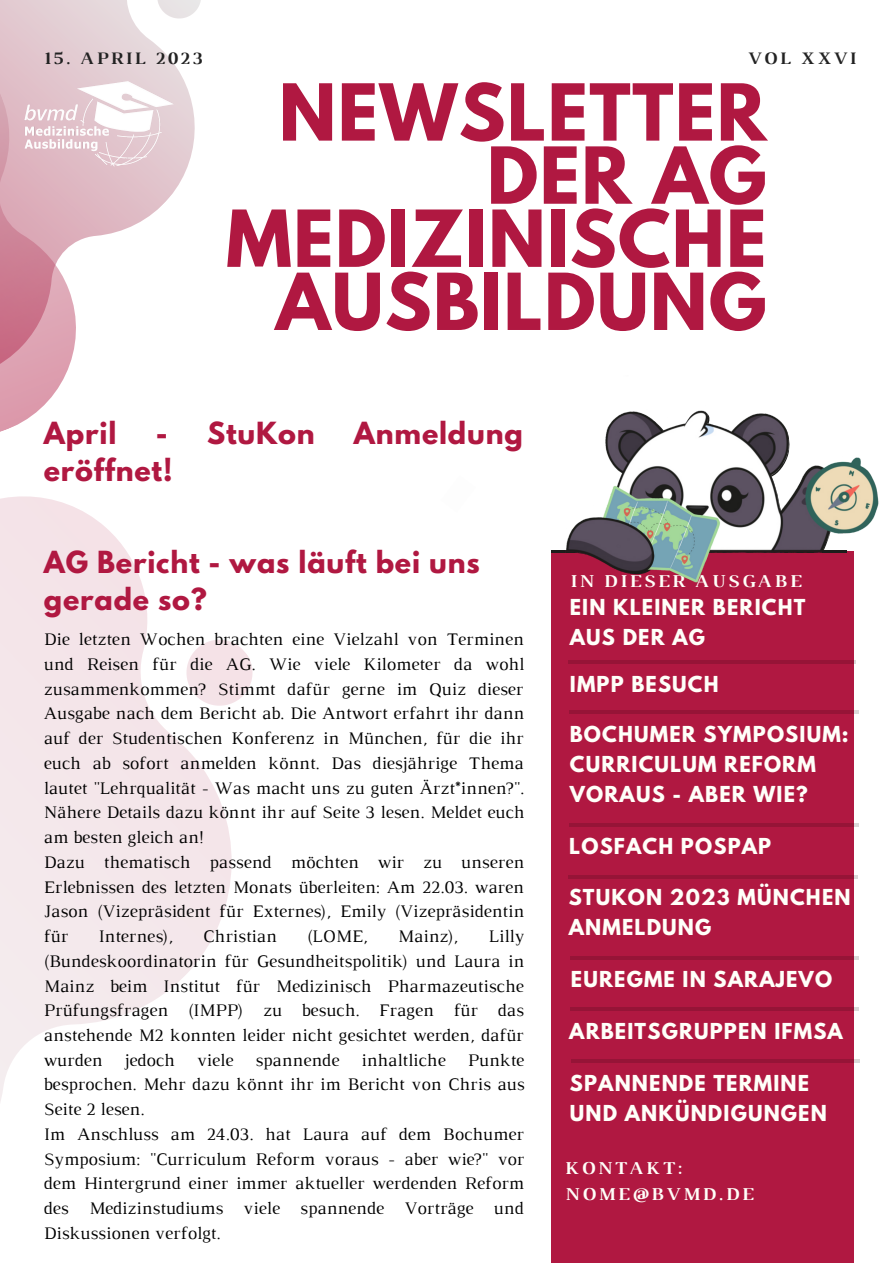
<style>
.page{position:relative;width:893px;height:1264px;background:#fff}
.page>*{position:absolute;margin:0;border:0;box-sizing:border-box;transform-origin:0 0}
.t1{font:700 69.45px/63.2px "League Spartan";letter-spacing:.02em;color:#b01841;text-align:right}
.t2{font:700 27px/37px "League Spartan";letter-spacing:.03em;color:#b01841}
.t3{font:700 19.5px/30.3px "League Spartan";letter-spacing:.06em;color:#fffff9}
.t4{font:700 18.45px/25.8px "Luthier";letter-spacing:.14em;color:#fffff9}
.t5{font:18px/24.8px "Luthier";color:#000}
.t6{font:700 17.85px "Luthier";letter-spacing:.14em;color:#222}
</style>
<div class="page">
<svg style="left:114px;top:0;width:81px;height:233px"></svg>
<svg style="left:148px;top:0;width:53px;height:28px"></svg>
<svg style="left:0;top:0;width:114px;height:432px"></svg>
<img style="left:0;top:81px;width:173px;height:86px">
<svg style="left:0;top:496px;width:232px;height:606px;fill:#f4e8eb"></svg>
<svg style="left:173px;top:626px;width:80px;height:93px"></svg>
<div style="left:551px;top:551px;width:302px;height:711px;background:#b01841"></div>
<hr style="left:568px;top:710px;width:290px;height:3px;background:#000">
<hr style="left:568px;top:823px;width:290px;height:3px;background:#000">
<svg style="left:570px;top:1006px;width:288px;height:4px"></svg>
<hr style="left:569px;top:956px;width:289px;height:3px;background:#000">
<hr style="left:568px;top:875px;width:290px;height:3px;background:#000">
<hr style="left:551px;top:550px;width:295px;height:3px;background:#1d1d1b">
<img style="left:565px;top:410px;width:314px;height:255px">
<svg style="left:571px;top:1058px;width:288px;height:4px"></svg>
<p class="t6" style="left:44px;top:51px;width:160px">15. APRIL 2023</p>
<p class="t6" style="left:747px;top:51px;width:109px">VOL XXVI</p>
<h1 class="t1" style="left:226px;top:90px;width:542px">NEWSLETTER<br>DER AG<br>MEDIZINISCHE<br>AUSBILDUNG</h1>
<h2 class="t2" style="left:44px;top:418px;width:74px">April</h2>
<h2 class="t2" style="left:156px;top:418px;width:160px">- StuKon</h2>
<h2 class="t2" style="left:354px;top:418px;width:170px">Anmeldung</h2>
<h2 class="t2" style="left:44px;top:455px;width:130px">eröffnet!</h2>
<h2 class="t2" style="left:44px;top:547px;width:437px">AG Bericht - was läuft bei uns gerade so?</h2>
<p class="t5" style="left:44px;top:628px;width:482px">Die letzten Wochen brachten eine Vielzahl von Terminen und Reisen für die AG. Wie viele Kilometer da wohl zusammenkommen? Stimmt dafür gerne im Quiz dieser Ausgabe nach dem Bericht ab. Die Antwort erfahrt ihr dann auf der Studentischen Konferenz in München, für die ihr euch ab sofort anmelden könnt. Das diesjährige Thema lautet "Lehrqualität - Was macht uns zu guten Ärzt*innen?".<br>Nähere Details dazu könnt ihr auf Seite 3 lesen. Meldet euch am besten gleich an!<br>Dazu thematisch passend möchten wir zu unseren Erlebnissen des letzten Monats überleiten: Am 22.03. waren Jason (Vizepräsident für Externes), Emily (Vizepräsidentin für</p>
<p class="t5" style="left:98px;top:925px;width:76px">Internes),</p>
<p class="t5" style="left:203px;top:925px;width:75px">Christian</p>
<p class="t5" style="left:307px;top:925px;width:62px">(LOME,</p>
<p class="t5" style="left:398px;top:925px;width:62px">Mainz),</p>
<p class="t5" style="left:44px;top:925px;width:482px;text-indent:444px">Lilly (Bundeskoordinatorin für Gesundheitspolitik) und Laura in Mainz beim Institut für Medizinisch Pharmazeutische Prüfungsfragen (IMPP) zu besuch. Fragen für das anstehende M2 konnten leider nicht gesichtet werden, dafür wurden jedoch viele spannende inhaltliche Punkte besprochen. Mehr dazu könnt ihr im Bericht von Chris aus Seite 2 lesen.<br>Im Anschluss am 24.03. hat Laura auf dem Bochumer Symposium: "Curriculum Reform voraus - aber wie?" vor dem Hintergrund einer immer aktueller werdenden Reform des Medizinstudiums viele spannende Vorträge und Diskussionen verfolgt.</p>
<p class="t4" style="left:569px;top:569px;width:233px">IN DIESER AUSGABE</p>
<p class="t3" style="left:569px;top:594px;width:237px">EIN KLEINER BERICHT<br>AUS DER AG</p>
<p class="t3" style="left:569px;top:671px;width:150px">IMPP BESUCH</p>
<p class="t3" style="left:569px;top:721px;width:280px">BOCHUMER SYMPOSIUM:<br>CURRICULUM REFORM<br>VORAUS - ABER WIE?</p>
<p class="t3" style="left:569px;top:833px;width:203px">LOSFACH POSPAP</p>
<p class="t3" style="left:568px;top:884px;width:283px">STUKON 2023 MÜNCHEN<br>ANMELDUNG</p>
<p class="t3" style="left:571px;top:966px;width:263px">EUREGME IN SARAJEVO</p>
<p class="t3" style="left:569px;top:1018px;width:275px">ARBEITSGRUPPEN IFMSA</p>
<p class="t3" style="left:569px;top:1070px;width:258px">SPANNENDE TERMINE<br>UND ANKÜNDIGUNGEN</p>
<p class="t4" style="left:565px;top:1156px;width:190px">KONTAKT:<br>NOME@BVMD.DE</p>
</div>
